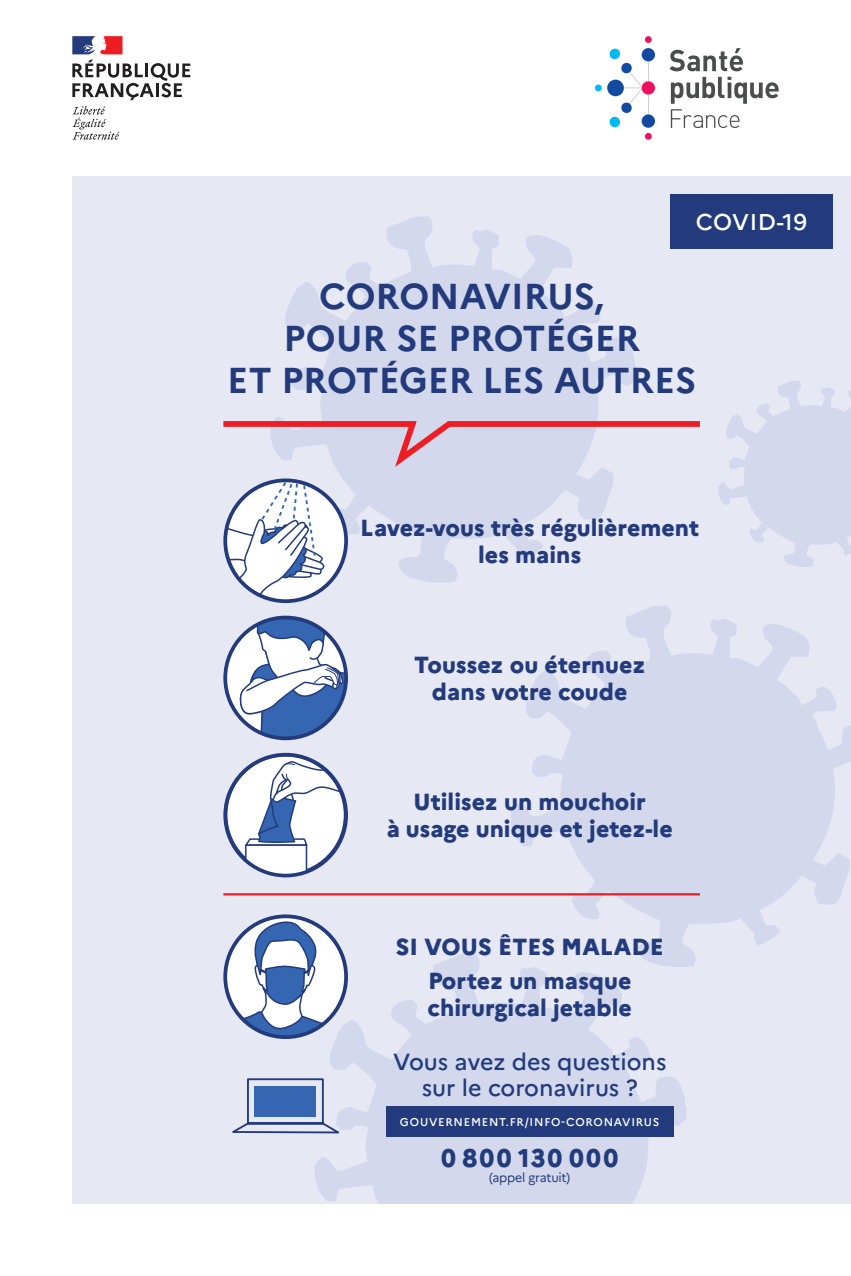
<style>
.page{position:relative;width:851px;height:1276px;background:#fff}
.page>*{position:absolute;margin:0;border:0;box-sizing:border-box;transform-origin:0 0}
.t1{font:700 36px/42px "Marianne";color:#233b7d;text-align:center}
.t2{font:800 25.5px "Marianne";letter-spacing:.09em;color:#233b7d}
.t3{font:800 23.25px/27px "Marianne";color:#233b7d;text-align:center}
.t4{font:500 23.25px/26.2px "Marianne";color:#233b7d;text-align:center}
.t5{font:500 22.8px "Marianne";letter-spacing:.02em;color:#fff}
.t6{font:12.75px "Marianne";letter-spacing:-.02em;color:#233b7d}
.t7{font:500 11.25px "Marianne";letter-spacing:.07em;color:#fff}
</style>
<div class="page">
<div style="left:72px;top:176px;width:778px;height:1027px;background:#e6e9f4"></div>
<svg style="left:276px;top:217px;width:360px;height:201px;fill:#d3d8ec"></svg>
<svg style="left:718px;top:381px;width:132px;height:186px"></svg>
<svg style="left:511px;top:606px;width:339px;height:361px;fill:#d3d8ec"></svg>
<svg style="left:315px;top:953px;width:371px;height:250px;fill:#d3d8ec"></svg>
<svg style="left:72px;top:60px;width:118px;height:40px"></svg>
<svg style="left:72px;top:106px;width:47px;height:34px"></svg>
<svg style="left:72px;top:36px;width:50px;height:18px"></svg>
<svg style="left:648px;top:61px;width:1px;height:20px"></svg>
<svg style="left:648px;top:95px;width:1px;height:19px"></svg>
<div style="left:641px;top:114px;width:14px;height:14px;background:#114aa0;border-radius:50%"></div>
<div style="left:641px;top:48px;width:14px;height:13px;background:#114aa0;border-radius:50%"></div>
<div style="left:641px;top:81px;width:14px;height:14px;background:#ed1160;border-radius:50%"></div>
<div style="left:595px;top:84px;width:6px;height:7px;background:#00baf1;border-radius:50%"></div>
<svg style="left:608px;top:48px;width:33px;height:80px"></svg>
<svg style="left:644px;top:133px;width:7px;height:7px"></svg>
<svg style="left:644px;top:36px;width:7px;height:7px"></svg>
<svg style="left:669px;top:48px;width:73px;height:23px"></svg>
<svg style="left:670px;top:77px;width:108px;height:51px"></svg>
<svg style="left:232px;top:1077px;width:113px;height:57px"></svg>
<div style="left:254px;top:1086px;width:62px;height:30px;background:#3566b1"></div>
<div style="left:386px;top:1106px;width:287px;height:31px;background:#233b7d"></div>
<svg style="left:223px;top:418px;width:477px;height:180px"></svg>
<div style="left:223px;top:478px;width:125px;height:125px;border:4px solid #233b7d;border-radius:50%"></div>
<svg style="left:225px;top:617px;width:121px;height:121px"></svg>
<svg style="left:238px;top:620px;width:108px;height:118px"></svg>
<div style="left:223px;top:615px;width:125px;height:125px;border:4px solid #233b7d;border-radius:50%"></div>
<svg style="left:226px;top:919px;width:120px;height:118px"></svg>
<div style="left:223px;top:914px;width:125px;height:125px;border:4px solid #233b7d;border-radius:50%"></div>
<svg style="left:225px;top:754px;width:121px;height:121px"></svg>
<div style="left:223px;top:753px;width:125px;height:124px;border:4px solid #233b7d;border-radius:50%"></div>
<div style="left:670px;top:194px;width:162px;height:54px;background:#233b7d"></div>
<hr style="left:223px;top:893px;width:476px;height:2px;background:#ee1d23">
<p class="t5" style="left:695px;top:208px;width:113px">COVID-19</p>
<h1 class="t1" style="left:227px;top:275px;width:470px">CORONAVIRUS,<br>POUR SE PROTÉGER<br>ET PROTÉGER LES AUTRES</h1>
<p class="t3" style="left:360px;top:514px;width:340px">Lavez-vous très régulièrement les mains</p>
<p class="t3" style="left:414px;top:651px;width:232px">Toussez ou éternuez dans votre coude</p>
<p class="t3" style="left:386px;top:788px;width:287px">Utilisez un mouchoir<br>à usage unique et jetez-le</p>
<p class="t3" style="left:396px;top:930px;width:269px;line-height:33.4px">SI VOUS ÊTES MALADE<br>Portez un masque</p>
<p class="t3" style="left:427px;top:994px;width:206px">chirurgical jetable</p>
<p class="t4" style="left:393px;top:1048px;width:275px">Vous avez des questions sur le coronavirus ?</p>
<p class="t7" style="left:400px;top:1115px;width:261px">GOUVERNEMENT.FR/INFO-CORONAVIRUS</p>
<p class="t2" style="left:441px;top:1142px;width:178px">0 800 130 000</p>
<p class="t6" style="left:489px;top:1170px;width:82px">(appel gratuit)</p>
</div>
